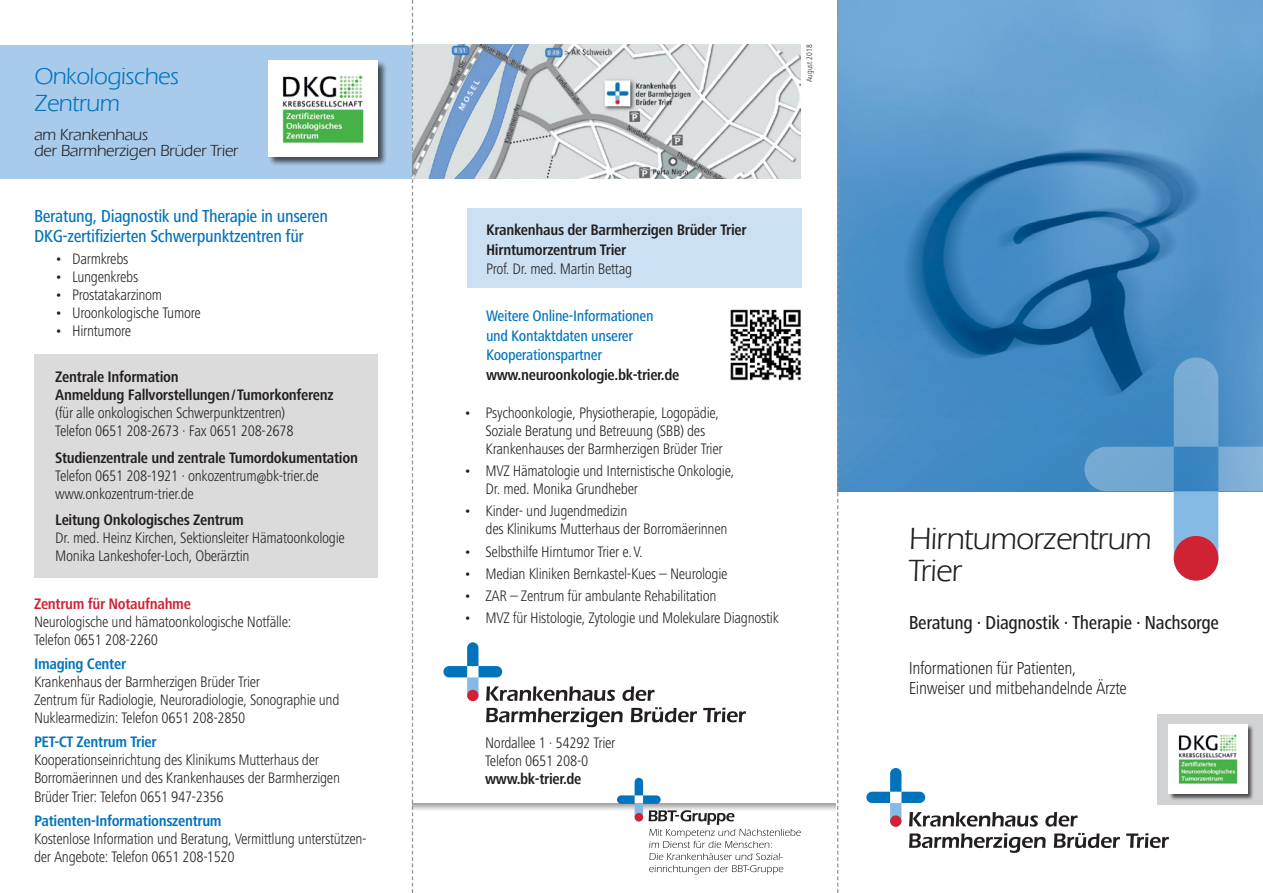
<style>
.page{position:relative;width:1263px;height:893px;background:#fff}
.page>*{position:absolute;margin:0;border:0;box-sizing:border-box;transform-origin:0 0}
.t1{font:31.5px/31.5px "ITC Eras LT";letter-spacing:-.02em;color:#231f20}
.t2{font:24px/27px "ITC Eras LT";letter-spacing:-.02em;color:#0073bc}
.t3{font:500 condensed 19.5px "Frutiger Next LT";letter-spacing:-.02em;color:#231f20}
.t4{font:500 condensed 18px/19.5px "Frutiger Next LT";letter-spacing:-.02em;color:#0073bc}
.t5{font:300 condensed 18px/19.5px "Frutiger Next LT";letter-spacing:-.02em;color:#231f20}
.t6{font:16.5px/16.5px "ITC Eras LT";letter-spacing:-.02em;color:#231f20}
.t7{font:300 condensed 15.75px/18px "Frutiger Next LT";letter-spacing:-.02em;color:#231f20}
.t8{font:700 condensed 15.75px/19.5px "Frutiger Next LT";letter-spacing:-.02em;color:#231f20}
.t9{font:500 condensed 15.75px/19.5px "Frutiger Next LT";letter-spacing:-.02em;color:#0073bc}
.t10{font:700 condensed 15.75px "Frutiger Next LT";letter-spacing:-.02em;color:#0073bc}
.t11{font:700 condensed 15.75px "Frutiger Next LT";letter-spacing:-.02em;color:#d12233}
.t12{font:300 condensed 8.25px "Frutiger Next LT";color:#231f20}
</style>
<div class="page">
<div style="left:0;top:45px;width:412px;height:134px;background:#a9cbeb"></div>
<img style="left:413px;top:45px;width:387px;height:134px">
<img style="left:838px;top:0;width:425px;height:491px">
<svg style="left:1045px;top:812px;width:32px;height:15px"></svg>
<svg style="left:909px;top:833px;width:136px;height:20px"></svg>
<svg style="left:1054px;top:833px;width:66px;height:15px"></svg>
<svg style="left:1126px;top:833px;width:43px;height:15px"></svg>
<svg style="left:866px;top:768px;width:172px;height:59px"></svg>
<div style="left:890px;top:815px;width:11px;height:12px;background:#d12233;border-radius:50%"></div>
<svg style="left:1084px;top:357px;width:179px;height:224px"></svg>
<svg style="left:413px;top:804px;width:423px;height:6px"></svg>
<svg style="left:622px;top:686px;width:33px;height:15px"></svg>
<svg style="left:486px;top:708px;width:137px;height:19px"></svg>
<svg style="left:631px;top:707px;width:66px;height:15px"></svg>
<svg style="left:703px;top:708px;width:43px;height:14px"></svg>
<svg style="left:443px;top:642px;width:172px;height:59px"></svg>
<div style="left:467px;top:690px;width:11px;height:11px;background:#d12233;border-radius:50%"></div>
<svg style="left:617px;top:778px;width:184px;height:96px"></svg>
<div style="left:1158px;top:714px;width:105px;height:90px;background:#d1d2d4"></div>
<div style="left:1169px;top:724px;width:85px;height:77px;background:#231f20;opacity:.75"></div>
<img style="left:1169px;top:724px;width:78px;height:70px">
<div style="left:467px;top:208px;width:334px;height:80px;background:#cbe0f3"></div>
<div style="left:34px;top:354px;width:343px;height:223px;background:#dcdbdc"></div>
<img style="left:730px;top:309px;width:71px;height:72px">
<div style="left:269px;top:60px;width:118px;height:106px;background:#231f20;opacity:.75"></div>
<img style="left:269px;top:61px;width:108px;height:95px">
<svg style="left:837px;top:0;width:1px;height:893px"></svg>
<svg style="left:412px;top:0;width:1px;height:893px"></svg>
<h2 class="t2" style="left:34px;top:63px;width:146px">Onkologisches<br>Zentrum</h2>
<p class="t6" style="left:34px;top:126px;width:206px">am Krankenhaus<br>der Barmherzigen Brüder Trier</p>
<p class="t4" style="left:34px;top:206px;width:296px">Beratung, Diagnostik und Therapie in unseren<br>DKG-zertifizierten Schwerpunktzentren für</p>
<p class="t7" style="left:55px;top:250px;width:75px">• Darmkrebs</p>
<p class="t7" style="left:55px;top:268px;width:85px">• Lungenkrebs</p>
<p class="t7" style="left:55px;top:286px;width:109px">• Prostatakarzinom</p>
<p class="t7" style="left:55px;top:304px;width:147px">• Uroonkologische Tumore</p>
<p class="t7" style="left:55px;top:322px;width:77px">• Hirntumore</p>
<p class="t8" style="left:55px;top:368px;width:280px;line-height:18px">Zentrale Information<br>Anmeldung Fallvorstellungen/Tumorkonferenz</p>
<p class="t7" style="left:55px;top:404px;width:240px">(für alle onkologischen Schwerpunktzentren)<br>Telefon 0651 208-2673 · Fax 0651 208-2678</p>
<p class="t8" style="left:55px;top:448px;width:304px">Studienzentrale und zentrale Tumordokumentation</p>
<p class="t7" style="left:55px;top:467px;width:265px">Telefon 0651 208-1921 · onkozentrum@bk-trier.de www.onkozentrum-trier.de</p>
<p class="t8" style="left:55px;top:510px;width:190px">Leitung Onkologisches Zentrum</p>
<p class="t7" style="left:55px;top:529px;width:291px">Dr. med. Heinz Kirchen, Sektionsleiter Hämatoonkologie<br>Monika Lankeshofer-Loch, Oberärztin</p>
<p class="t11" style="left:34px;top:595px;width:158px">Zentrum für Notaufnahme</p>
<p class="t7" style="left:34px;top:612px;width:259px">Neurologische und hämatoonkologische Notfälle:<br>Telefon 0651 208-2260</p>
<p class="t10" style="left:34px;top:655px;width:94px">Imaging Center</p>
<p class="t7" style="left:34px;top:673px;width:307px">Krankenhaus der Barmherzigen Brüder Trier<br>Zentrum für Radiologie, Neuroradiologie, Sonographie und<br>Nuklearmedizin: Telefon 0651 208-2850</p>
<p class="t10" style="left:34px;top:733px;width:124px">PET-CT Zentrum Trier</p>
<p class="t7" style="left:34px;top:751px;width:308px">Kooperationseinrichtung des Klinikums Mutterhaus der<br>Borromäerinnen und des Krankenhauses der Barmherzigen<br>Brüder Trier: Telefon 0651 947-2356</p>
<p class="t10" style="left:34px;top:812px;width:189px">Patienten-Informationszentrum</p>
<p class="t7" style="left:34px;top:830px;width:334px">Kostenlose Information und Beratung, Vermittlung unterstützen&shy;der Angebote: Telefon 0651 208-1520</p>
<p class="t12" style="left:805px;top:82px;width:39px;rotate:-90deg">August 2018</p>
<p class="t8" style="left:486px;top:220px;width:262px">Krankenhaus der Barmherzigen Brüder Trier<br>Hirntumorzentrum Trier</p>
<p class="t7" style="left:486px;top:260px;width:148px">Prof. Dr. med. Martin Bettag</p>
<p class="t9" style="left:486px;top:306px;width:169px">Weitere Online-Informationen und Kontaktdaten unserer<br>Kooperationspartner</p>
<p class="t8" style="left:486px;top:365px;width:195px">www.neuroonkologie.bk-trier.de</p>
<p class="t7" style="left:486px;top:404px;width:239px;text-indent:-21px">• Psychoonkologie, Physiotherapie, Logopädie,<br>Soziale Beratung und Betreuung (SBB) des<br>Krankenhauses der Barmherzigen Brüder Trier</p>
<p class="t7" style="left:486px;top:462px;width:250px;text-indent:-21px">• MVZ Hämatologie und Internistische Onkologie,<br>Dr. med. Monika Grundheber</p>
<p class="t7" style="left:486px;top:502px;width:243px;text-indent:-21px">• Kinder- und Jugendmedizin<br>des Klinikums Mutterhaus der Borromäerinnen</p>
<p class="t7" style="left:464px;top:542px;width:180px">• Selbsthilfe Hirntumor Trier e.V.</p>
<p class="t7" style="left:464px;top:565px;width:265px">• Median Kliniken Bernkastel-Kues – Neurologie</p>
<p class="t7" style="left:464px;top:587px;width:254px">• ZAR – Zentrum für ambulante Rehabilitation</p>
<p class="t7" style="left:464px;top:609px;width:316px">• MVZ für Histologie, Zytologie und Molekulare Diagnostik</p>
<p class="t7" style="left:485px;top:734px;width:132px">Nordallee 1 · 54292 Trier<br>Telefon 0651 208-0</p>
<p class="t8" style="left:485px;top:769px;width:98px">www.bk-trier.de</p>
<h1 class="t1" style="left:909px;top:523px;width:244px">Hirntumorzentrum<br>Trier</h1>
<p class="t3" style="left:909px;top:612px;width:312px">Beratung · Diagnostik · Therapie · Nachsorge</p>
<p class="t5" style="left:909px;top:659px;width:220px">Informationen für Patienten,<br>Einweiser und mitbehandelnde Ärzte</p>
</div>
